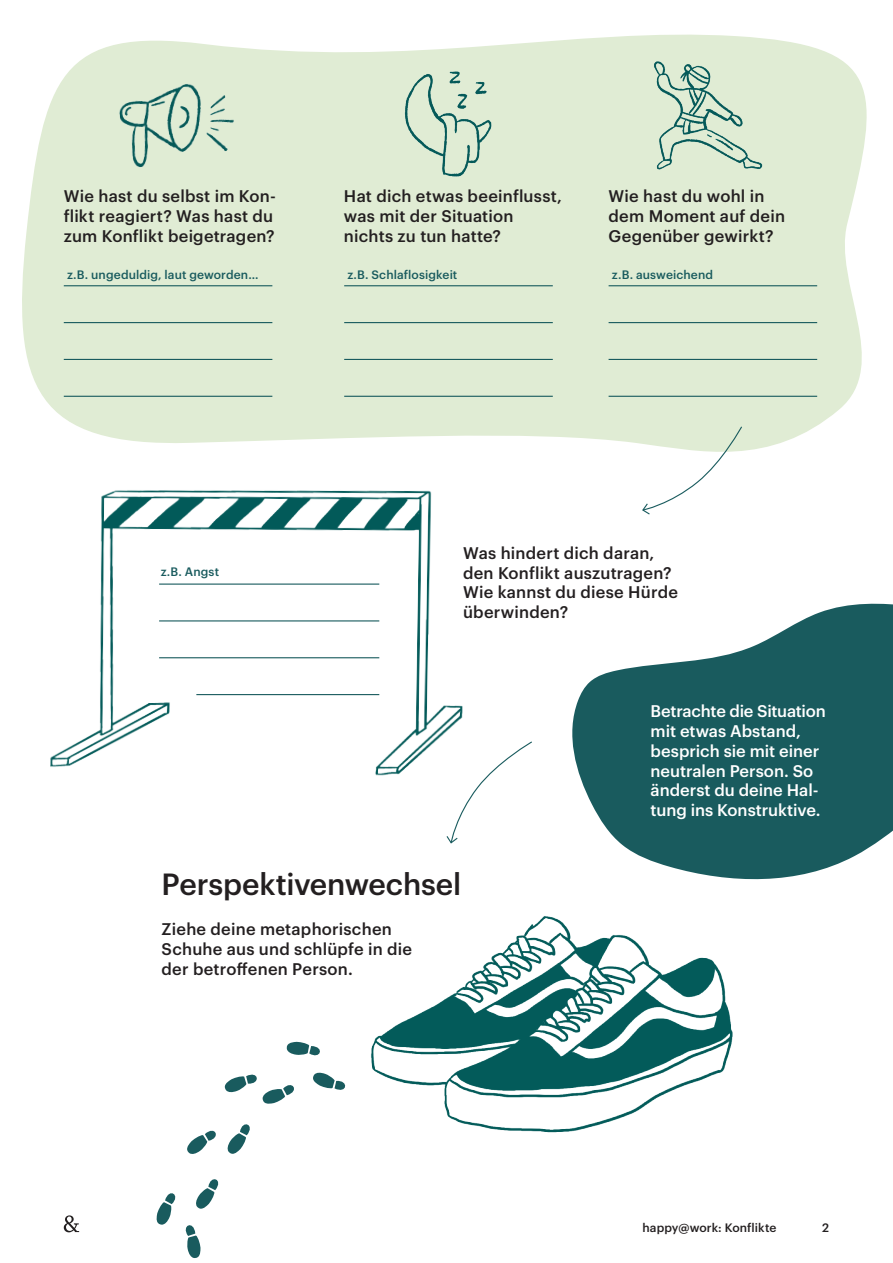
<style>
.page{position:relative;width:893px;height:1263px;background:#fff}
.page>*{position:absolute;margin:0;border:0;box-sizing:border-box;transform-origin:0 0}
.t1{font:500 30px "Graphik";letter-spacing:-.005em;color:#231f20}
.t2{font:500 16.5px/19.8px "Graphik";letter-spacing:.015em;color:#231f20}
.t3{font:500 16.5px/19.8px "Graphik";letter-spacing:-.005em;color:#fff}
.t4{font:500 12px "Graphik";letter-spacing:.01em;color:#195b5e}
.t5{font:500 12px "Graphik";letter-spacing:.01em;color:#231f20}
</style>
<div class="page">
<svg style="left:64px;top:1215px;width:15px;height:17px"></svg>
<img style="left:50px;top:490px;width:413px;height:286px">
<img style="left:371px;top:916px;width:362px;height:217px">
<svg style="left:22px;top:34px;width:845px;height:417px;background:#e2edd8"></svg>
<svg style="left:641px;top:426px;width:102px;height:89px"></svg>
<svg style="left:286px;top:1041px;width:34px;height:15px"></svg>
<svg style="left:187px;top:1130px;width:29px;height:24px"></svg>
<svg style="left:313px;top:1072px;width:33px;height:18px"></svg>
<svg style="left:227px;top:1124px;width:23px;height:30px"></svg>
<svg style="left:156px;top:1179px;width:63px;height:79px"></svg>
<svg style="left:224px;top:1074px;width:70px;height:30px"></svg>
<svg style="left:572px;top:603px;width:321px;height:277px;fill:#195b5e"></svg>
<hr style="left:159px;top:583px;width:220px;height:2px;background:#195b5e">
<hr style="left:159px;top:620px;width:220px;height:1px;background:#195b5e">
<hr style="left:159px;top:657px;width:220px;height:1px;background:#195b5e">
<hr style="left:196px;top:694px;width:183px;height:1px;background:#195b5e">
<img style="left:107px;top:42px;width:148px;height:139px">
<img style="left:381px;top:47px;width:121px;height:135px">
<img style="left:630px;top:45px;width:149px;height:144px">
<svg style="left:445px;top:741px;width:87px;height:103px"></svg>
<hr style="left:64px;top:285px;width:208px;height:1px;background:#195b5e">
<hr style="left:64px;top:322px;width:208px;height:1px;background:#195b5e">
<hr style="left:64px;top:359px;width:208px;height:1px;background:#195b5e">
<hr style="left:64px;top:396px;width:208px;height:1px;background:#195b5e">
<hr style="left:344px;top:285px;width:209px;height:1px;background:#195b5e">
<hr style="left:344px;top:322px;width:209px;height:1px;background:#195b5e">
<hr style="left:344px;top:359px;width:209px;height:1px;background:#195b5e">
<hr style="left:344px;top:396px;width:209px;height:1px;background:#195b5e">
<hr style="left:609px;top:285px;width:208px;height:1px;background:#195b5e">
<hr style="left:609px;top:322px;width:208px;height:1px;background:#195b5e">
<hr style="left:609px;top:359px;width:208px;height:1px;background:#195b5e">
<hr style="left:609px;top:396px;width:208px;height:1px;background:#195b5e">
<p class="t2" style="left:64px;top:185px;width:214px">Wie hast du selbst im Kon&shy;flikt reagiert? Was hast du zum Konflikt beigetragen?</p>
<p class="t2" style="left:344px;top:185px;width:219px">Hat dich etwas beeinflusst, was mit der Situation nichts zu tun hatte?</p>
<p class="t2" style="left:609px;top:185px;width:178px">Wie hast du wohl in dem Moment auf dein<br>Gegenüber gewirkt?</p>
<p class="t4" style="left:67px;top:265px;width:193px">z.B. ungeduldig, laut geworden…</p>
<p class="t4" style="left:347px;top:265px;width:112px">z.B. Schlaflosigkeit</p>
<p class="t4" style="left:612px;top:265px;width:103px">z.B. ausweichend</p>
<p class="t4" style="left:161px;top:563px;width:60px">z.B. Angst</p>
<p class="t2" style="left:463px;top:541px;width:216px">Was hindert dich daran, den Konflikt auszutragen?<br>Wie kannst du diese Hürde überwinden?</p>
<p class="t3" style="left:651px;top:700px;width:177px">Betrachte die Situation mit etwas Abstand, besprich sie mit einer neutralen Person. So änderst du deine Hal&shy;tung ins Konstruktive.</p>
<h1 class="t1" style="left:162px;top:862px;width:301px">Perspektivenwechsel</h1>
<p class="t2" style="left:162px;top:918px;width:252px">Ziehe deine metaphorischen<br>Schuhe aus und schlüpfe in die der betroffenen Person.</p>
<p class="t5" style="left:642px;top:1219px;width:135px">happy@work: Konflikte</p>
<p class="t5" style="left:822px;top:1219px;width:8px">2</p>
</div>
